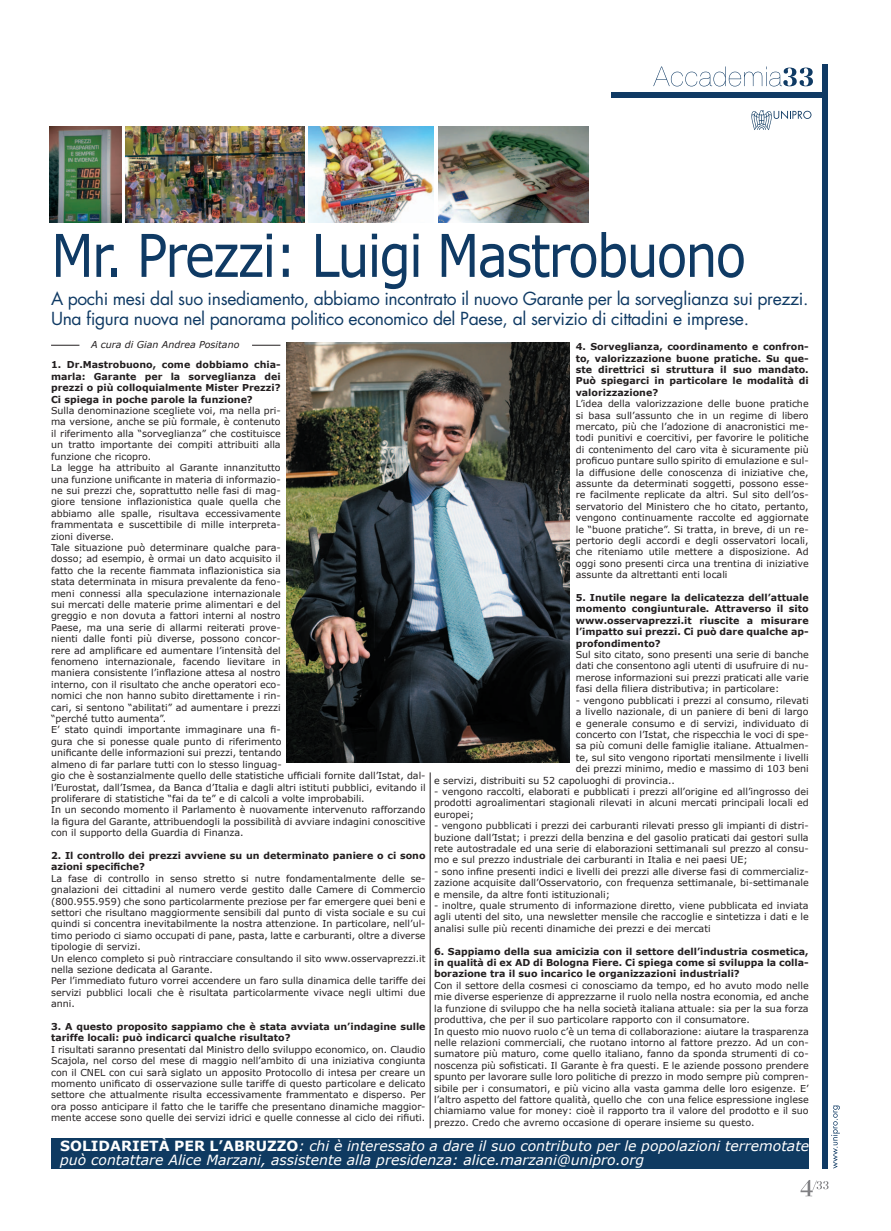
<style>
.page{position:relative;width:891px;height:1231px;background:#fff}
.page>*{position:absolute;margin:0;border:0;box-sizing:border-box;transform-origin:0 0}
.t1{font:59px "Verdana";letter-spacing:-.04em;color:#0f3a64;scale:.86 1}
.t2{font:17.5px/20px "Futura";letter-spacing:-.02em;color:#0f3a64}
.t3{font:italic 14px/14px "Verdana";color:#fff}
.t4{font:9.5px/11.4px "Verdana";color:#231f20;text-align:justify}
.t5{font:700 9.5px/11.4px "Verdana";color:#231f20;text-align:justify}
.t6{font:italic 9.5px "Verdana";color:#231f20}
.s1{font-weight:700;font-style:normal}
</style>
<div class="page">
<div style="left:51px;top:1137px;width:757px;height:31px;background:#0f3a61"></div>
<svg style="left:831px;top:1105px;width:8px;height:63px"></svg>
<svg style="left:800px;top:1180px;width:28px;height:16px"></svg>
<div style="left:611px;top:92px;width:213px;height:6px;background:#0f3a64"></div>
<svg style="left:751px;top:110px;width:60px;height:20px"></svg>
<div style="left:821px;top:64px;width:6px;height:1104px;background:#0f3a64"></div>
<svg style="left:653px;top:66px;width:159px;height:20px"></svg>
<hr style="left:430px;top:772px;width:1px;height:356px;background:#231f20">
<img style="left:286px;top:343px;width:283px;height:419px">
<svg style="left:51px;top:345px;width:28px;height:1px"></svg>
<svg style="left:252px;top:345px;width:28px;height:1px"></svg>
<img style="left:50px;top:127px;width:72px;height:95px">
<img style="left:126px;top:127px;width:178px;height:95px">
<img style="left:308px;top:127px;width:125px;height:95px">
<img style="left:438px;top:127px;width:150px;height:95px">
<h1 class="t1" style="left:51px;top:218px;width:809px">Mr. Prezzi: Luigi Mastrobuono</h1>
<h2 class="t2" style="left:51px;top:289px;width:758px">A pochi mesi dal suo insediamento, abbiamo incontrato il nuovo Garante per la sorveglianza sui prezzi.<br>Una figura nuova nel panorama politico economico del Paese, al servizio di cittadini e imprese.</h2>
<p class="t5" style="left:51px;top:359px;width:231px">1. Dr.Mastrobuono, come dobbiamo chia&shy;marla: Garante per la sorveglianza dei prezzi o più colloquialmente Mister Prezzi?<br>Ci spiega in poche parole la funzione?</p>
<p class="t4" style="left:51px;top:404px;width:376px;text-align:left">Sulla denominazione scegliete voi, ma nella pri-<br>ma versione, anche se più formale, è contenuto<br>il riferimento alla “sorveglianza” che costituisce<br>un tratto importante dei compiti attribuiti alla<br>funzione che ricopro.<br>La legge ha attribuito al Garante innanzitutto<br>una funzione unificante in materia di informazio-<br>ne sui prezzi che, soprattutto nelle fasi di mag-<br>giore tensione inflazionistica quale quella che<br>abbiamo alle spalle, risultava eccessivamente<br>frammentata e suscettibile di mille interpreta-<br>zioni diverse.<br>Tale situazione può determinare qualche para-<br>dosso; ad esempio, è ormai un dato acquisito il<br>fatto che la recente fiammata inflazionistica sia<br>stata determinata in misura prevalente da feno-<br>meni connessi alla speculazione internazionale<br>sui mercati delle materie prime alimentari e del<br>greggio e non dovuta a fattori interni al nostro<br>Paese, ma una serie di allarmi reiterati prove-<br>nienti dalle fonti più diverse, possono concor-<br>rere ad amplificare ed aumentare l’intensità del<br>fenomeno internazionale, facendo lievitare in<br>maniera consistente l’inflazione attesa al nostro<br>interno, con il risultato che anche operatori eco-<br>nomici che non hanno subito direttamente i rin-<br>cari, si sentono “abilitati” ad aumentare i prezzi<br>“perché tutto aumenta”.<br>E’ stato quindi importante immaginare una fi-<br>gura che si ponesse quale punto di riferimento<br>unificante delle informazioni sui prezzi, tentando<br>almeno di far parlare tutti con lo stesso linguag-<br>gio che è sostanzialmente quello delle statistiche ufficiali fornite dall’Istat, dal&shy;l’Eurostat, dall’Ismea, da Banca d’Italia e dagli altri istituti pubblici, evitando il proliferare di statistiche “fai da te” e di calcoli a volte improbabili.<br>In un secondo momento il Parlamento è nuovamente intervenuto rafforzando la figura del Garante, attribuendogli la possibilità di avviare indagini conoscitive con il supporto della Guardia di Finanza.</p>
<p class="t5" style="left:51px;top:849px;width:376px">2. Il controllo dei prezzi avviene su un determinato paniere o ci sono azioni specifiche?</p>
<p class="t4" style="left:51px;top:872px;width:376px;text-align:left">La fase di controllo in senso stretto si nutre fondamentalmente delle se&shy;gnalazioni dei cittadini al numero verde gestito dalle Camere di Commercio (800.955.959) che sono particolarmente preziose per far emergere quei beni e settori che risultano maggiormente sensibili dal punto di vista sociale e su cui quindi si concentra inevitabilmente la nostra attenzione. In particolare, nell’ul&shy;timo periodo ci siamo occupati di pane, pasta, latte e carburanti, oltre a diverse tipologie di servizi.<br>Un elenco completo si può rintracciare consultando il sito www.osservaprezzi.it nella sezione dedicata al Garante.<br>Per l’immediato futuro vorrei accendere un faro sulla dinamica delle tariffe dei servizi pubblici locali che è risultata particolarmente vivace negli ultimi due anni.</p>
<p class="t5" style="left:51px;top:1020px;width:376px">3. A questo proposito sappiamo che è stata avviata un’indagine sulle tariffe locali: può indicarci qualche risultato?</p>
<p class="t4" style="left:51px;top:1043px;width:376px">I risultati saranno presentati dal Ministro dello sviluppo economico, on. Claudio Scajola, nel corso del mese di maggio nell’ambito di una iniziativa congiunta con il CNEL con cui sarà siglato un apposito Protocollo di intesa per creare un momento unificato di osservazione sulle tariffe di questo particolare e delicato settore che attualmente risulta eccessivamente frammentato e disperso. Per ora posso anticipare il fatto che le tariffe che presentano dinamiche maggior&shy;mente accese sono quelle dei servizi idrici e quelle connesse al ciclo dei rifiuti.</p>
<p class="t6" style="left:91px;top:338px;width:150px">A cura di Gian Andrea Positano</p>
<p class="t5" style="left:575px;top:340px;width:234px">4. Sorveglianza, coordinamento e confron&shy;to, valorizzazione buone pratiche. Su que&shy;ste direttrici si struttura il suo mandato.<br>Può spiegarci in particolare le modalità di valorizzazione?</p>
<p class="t4" style="left:575px;top:397px;width:234px">L’idea della valorizzazione delle buone pratiche si basa sull’assunto che in un regime di libero mercato, più che l’adozione di anacronistici me&shy;todi punitivi e coercitivi, per favorire le politiche di contenimento del caro vita è sicuramente più proficuo puntare sullo spirito di emulazione e sul&shy;la diffusione delle conoscenza di iniziative che, assunte da determinati soggetti, possono esse&shy;re facilmente replicate da altri. Sul sito dell’os&shy;servatorio del Ministero che ho citato, pertanto, vengono continuamente raccolte ed aggiornate le “buone pratiche”. Si tratta, in breve, di un re&shy;pertorio degli accordi e degli osservatori locali, che riteniamo utile mettere a disposizione. Ad oggi sono presenti circa una trentina di iniziative assunte da altrettanti enti locali</p>
<p class="t5" style="left:575px;top:591px;width:234px">5. Inutile negare la delicatezza dell’attuale momento congiunturale. Attraverso il sito www.osservaprezzi.it riuscite a misurare l’impatto sui prezzi. Ci può dare qualche ap&shy;profondimento?</p>
<p class="t4" style="left:575px;top:648px;width:234px">Sul sito citato, sono presenti una serie di banche dati che consentono agli utenti di usufruire di nu&shy;merose informazioni sui prezzi praticati alle varie fasi della filiera distributiva; in particolare:</p>
<p class="t4" style="left:575px;top:694px;width:234px">- vengono pubblicati i prezzi al consumo, rilevati</p>
<p class="t4" style="left:575px;top:705px;width:234px">a livello nazionale, di un paniere di beni di largo</p>
<p class="t4" style="left:575px;top:717px;width:234px">e generale consumo e di servizi, individuato di</p>
<p class="t4" style="left:575px;top:728px;width:234px">concerto con l’Istat, che rispecchia le voci di spe-</p>
<p class="t4" style="left:575px;top:739px;width:234px">sa più comuni delle famiglie italiane. Attualmen-</p>
<p class="t4" style="left:575px;top:751px;width:234px">te, sul sito vengono riportati mensilmente i livelli</p>
<p class="t4" style="left:575px;top:762px;width:234px">dei prezzi minimo, medio e massimo di 103 beni</p>
<p class="t4" style="left:434px;top:774px;width:242px">e servizi, distribuiti su 52 capoluoghi di provincia..</p>
<p class="t4" style="left:434px;top:785px;width:376px">- vengono raccolti, elaborati e pubblicati i prezzi all’origine ed all’ingrosso dei prodotti agroalimentari stagionali rilevati in alcuni mercati principali locali ed europei;</p>
<p class="t4" style="left:434px;top:819px;width:376px">- vengono pubblicati i prezzi dei carburanti rilevati presso gli impianti di distri&shy;buzione dall’Istat; i prezzi della benzina e del gasolio praticati dai gestori sulla rete autostradale ed una serie di elaborazioni settimanali sul prezzo al consu&shy;mo e sul prezzo industriale dei carburanti in Italia e nei paesi UE;</p>
<p class="t4" style="left:434px;top:865px;width:376px">- sono infine presenti indici e livelli dei prezzi alle diverse fasi di commercializ&shy;zazione acquisite dall’Osservatorio, con frequenza settimanale, bi-settimanale e mensile, da altre fonti istituzionali;</p>
<p class="t4" style="left:434px;top:899px;width:376px">- inoltre, quale strumento di informazione diretto, viene pubblicata ed inviata agli utenti del sito, una newsletter mensile che raccoglie e sintetizza i dati e le analisi sulle più recenti dinamiche dei prezzi e dei mercati</p>
<p class="t5" style="left:434px;top:945px;width:376px">6. Sappiamo della sua amicizia con il settore dell’industria cosmetica, in qualità di ex AD di Bologna Fiere. Ci spiega come si sviluppa la colla&shy;borazione tra il suo incarico le organizzazioni industriali?</p>
<p class="t4" style="left:434px;top:979px;width:376px;text-align:left">Con il settore della cosmesi ci conosciamo da tempo, ed ho avuto modo nelle mie diverse esperienze di apprezzarne il ruolo nella nostra economia, ed anche la funzione di sviluppo che ha nella società italiana attuale: sia per la sua forza produttiva, che per il suo particolare rapporto con il consumatore.<br>In questo mio nuovo ruolo c’è un tema di collaborazione: aiutare la trasparenza nelle relazioni commerciali, che ruotano intorno al fattore prezzo. Ad un con&shy;sumatore più maturo, come quello italiano, fanno da sponda strumenti di co&shy;noscenza più sofisticati. Il Garante è fra questi. E le aziende possono prendere spunto per lavorare sulle loro politiche di prezzo in modo sempre più compren&shy;sibile per i consumatori, e più vicino alla vasta gamma delle loro esigenze. E’ l’altro aspetto del fattore qualità, quello che con una felice espressione inglese chiamiamo value for money: cioè il rapporto tra il valore del prodotto e il suo prezzo. Credo che avremo occasione di operare insieme su questo.</p>
<h3 class="t3" style="left:60px;top:1138px;width:750px"><span class="s1">SOLIDARIETÀ PER L’ABRUZZO</span>: chi è interessato a dare il suo contributo per le popolazioni terremotate può contattare Alice Marzani, assistente alla presidenza: alice.marzani@unipro.org</h3>
</div>
